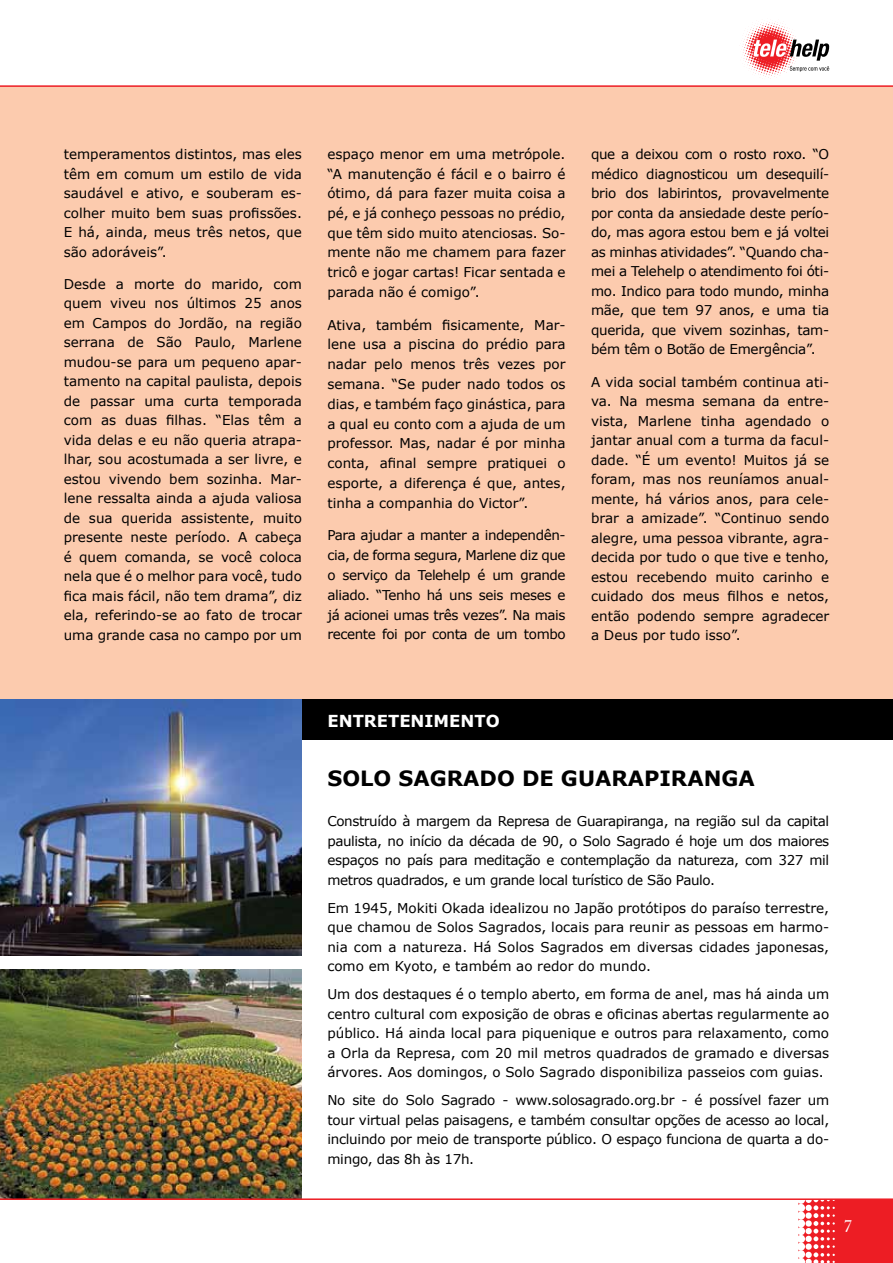
<style>
.page{position:relative;width:893px;height:1263px;background:#fff}
.page>*{position:absolute;margin:0;border:0;box-sizing:border-box;transform-origin:0 0}
.t1{font:700 21px "Verdana";color:#000}
.t2{font:18px "Bask Old Face";color:#fff}
.t3{font:700 16.5px "Verdana";color:#fff}
.t4{font:13.5px/19.5px "Verdana";color:#000;text-align:justify}
</style>
<div class="page">
<div style="left:0;top:86px;width:893px;height:613px;background:#fccbae"></div>
<div style="left:0;top:699px;width:893px;height:41px;background:#000"></div>
<img style="left:0;top:969px;width:302px;height:229px">
<img style="left:0;top:699px;width:302px;height:257px">
<div style="left:798px;top:1199px;width:95px;height:64px;background:#ed1d24"></div>
<svg style="left:798px;top:1200px;width:37px;height:63px"></svg>
<hr style="left:0;top:1198px;width:893px;height:2px;background:#ed1d24">
<svg style="left:741px;top:21px;width:89px;height:58px"></svg>
<hr style="left:0;top:85px;width:893px;height:2px;background:#ed1d24">
<p class="t4" style="left:64px;top:144px;width:240px">temperamentos distintos, mas eles têm em comum um estilo de vida saudável e ativo, e souberam es&shy;colher muito bem suas profissões.<br>E há, ainda, meus três netos, que são adoráveis”.</p>
<p class="t4" style="left:64px;top:274px;width:240px">Desde a morte do marido, com quem viveu nos últimos 25 anos em Campos do Jordão, na região serrana de São Paulo, Marlene mudou-se para um pequeno apar&shy;tamento na capital paulista, depois de passar uma curta temporada com as duas filhas. “Elas têm a vida delas e eu não queria atrapa&shy;lhar, sou acostumada a ser livre, e estou vivendo bem sozinha. Mar&shy;lene ressalta ainda a ajuda valiosa de sua querida assistente, muito presente neste período. A cabeça é quem comanda, se você coloca nela que é o melhor para você, tudo fica mais fácil, não tem drama”, diz ela, referindo-se ao fato de trocar uma grande casa no campo por um</p>
<p class="t4" style="left:327px;top:144px;width:240px">espaço menor em uma metrópole. “A manutenção é fácil e o bairro é ótimo, dá para fazer muita coisa a pé, e já conheço pessoas no prédio, que têm sido muito atenciosas. So&shy;mente não me chamem para fazer tricô e jogar cartas! Ficar sentada e parada não é comigo”.</p>
<p class="t4" style="left:327px;top:315px;width:240px">Ativa, também fisicamente, Mar&shy;lene usa a piscina do prédio para nadar pelo menos três vezes por semana. “Se puder nado todos os dias, e também faço ginástica, para a qual eu conto com a ajuda de um professor. Mas, nadar é por minha conta, afinal sempre pratiquei o esporte, a diferença é que, antes, tinha a companhia do Victor”.</p>
<p class="t4" style="left:327px;top:525px;width:240px">Para ajudar a manter a independên&shy;cia, de forma segura, Marlene diz que o serviço da Telehelp é um grande aliado. “Tenho há uns seis meses e já acionei umas três vezes”. Na mais recente foi por conta de um tombo</p>
<p class="t4" style="left:591px;top:144px;width:240px">que a deixou com o rosto roxo. “O médico diagnosticou um desequilí&shy;brio dos labirintos, provavelmente por conta da ansiedade deste perío&shy;do, mas agora estou bem e já voltei as minhas atividades”. “Quando cha&shy;mei a Telehelp o atendimento foi óti&shy;mo. Indico para todo mundo, minha mãe, que tem 97 anos, e uma tia querida, que vivem sozinhas, tam&shy;bém têm o Botão de Emergência”.</p>
<p class="t4" style="left:591px;top:372px;width:240px">A vida social também continua ati&shy;va. Na mesma semana da entre&shy;vista, Marlene tinha agendado o jantar anual com a turma da facul&shy;dade. “É um evento! Muitos já se foram, mas nos reuníamos anual&shy;mente, há vários anos, para cele&shy;brar a amizade”. “Continuo sendo alegre, uma pessoa vibrante, agra&shy;decida por tudo o que tive e tenho, estou recebendo muito carinho e cuidado dos meus filhos e netos, então podendo sempre agradecer a Deus por tudo isso”.</p>
<p class="t3" style="left:327px;top:709px;width:174px">ENTRETENIMENTO</p>
<h1 class="t1" style="left:327px;top:763px;width:429px">SOLO SAGRADO DE GUARAPIRANGA</h1>
<p class="t4" style="left:327px;top:811px;width:503px">Construído à margem da Represa de Guarapiranga, na região sul da capital paulista, no início da década de 90, o Solo Sagrado é hoje um dos maiores espaços no país para meditação e contemplação da natureza, com 327 mil metros quadrados, e um grande local turístico de São Paulo.</p>
<p class="t4" style="left:327px;top:898px;width:503px">Em 1945, Mokiti Okada idealizou no Japão protótipos do paraíso terrestre, que chamou de Solos Sagrados, locais para reunir as pessoas em harmo&shy;nia com a natureza. Há Solos Sagrados em diversas cidades japonesas, como em Kyoto, e também ao redor do mundo.</p>
<p class="t4" style="left:327px;top:984px;width:503px">Um dos destaques é o templo aberto, em forma de anel, mas há ainda um centro cultural com exposição de obras e oficinas abertas regularmente ao público. Há ainda local para piquenique e outros para relaxamento, como a Orla da Represa, com 20 mil metros quadrados de gramado e diversas árvores. Aos domingos, o Solo Sagrado disponibiliza passeios com guias.</p>
<p class="t4" style="left:327px;top:1090px;width:503px">No site do Solo Sagrado - www.solosagrado.org.br - é possível fazer um tour virtual pelas paisagens, e também consultar opções de acesso ao local, incluindo por meio de transporte público. O espaço funciona de quarta a do&shy;mingo, das 8h às 17h.</p>
<h2 class="t2" style="left:844px;top:1216px;width:10px">7</h2>
</div>
